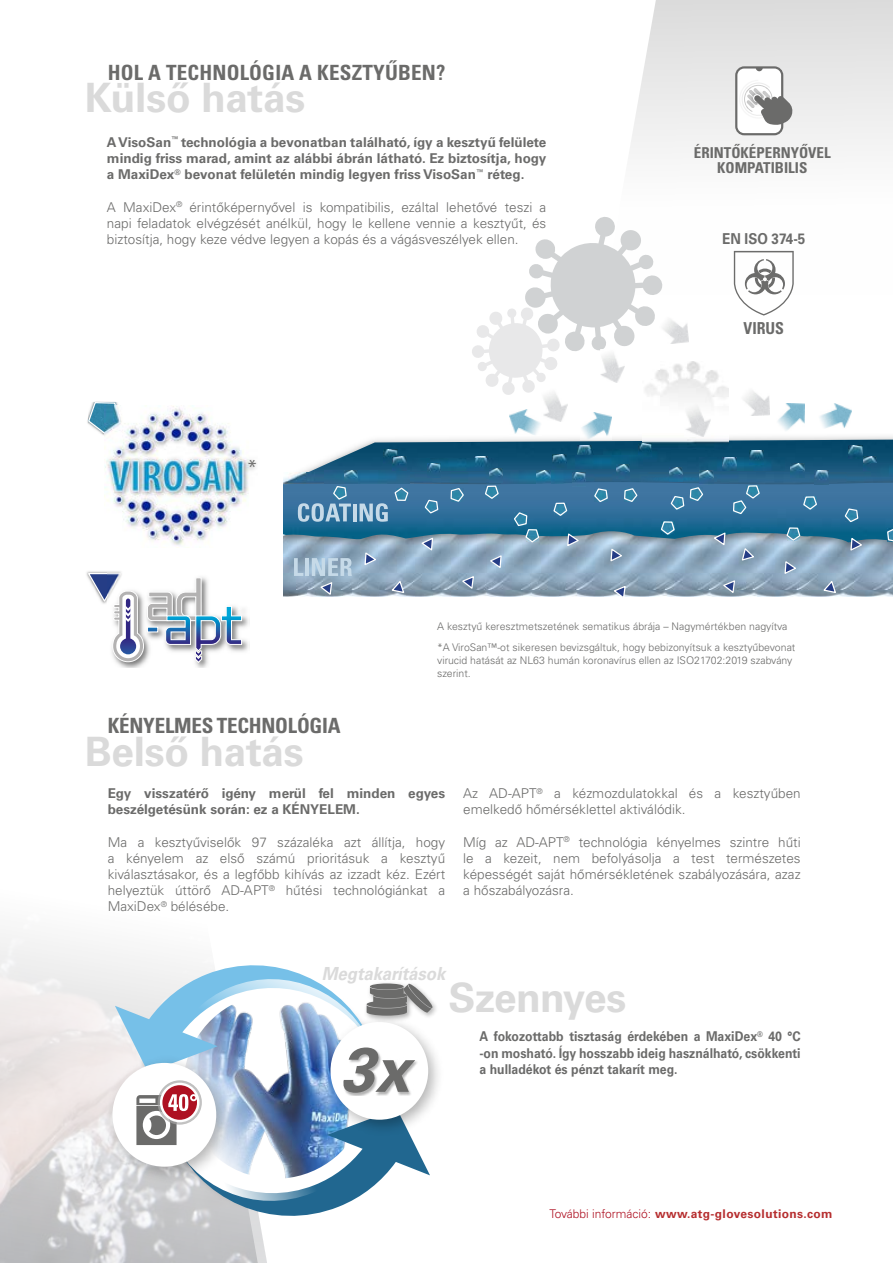
<style>
.page{position:relative;width:893px;height:1263px;background:#fff}
.page>*{position:absolute;margin:0;border:0;box-sizing:border-box;transform-origin:0 0}
.t1{font:italic 700 62.7px "Univers LT Pro 65";color:#6b6b6a}
.t2{font:700 40.5px "Univers LT Pro 65";letter-spacing:-.01em;color:#dadada}
.t3{font:700 condensed 21px "Univers LT Pro";letter-spacing:.01em;color:#6b6b6a}
.t4{font:700 condensed 21px "Univers LT Pro";letter-spacing:-.01em;color:#6b6b6a}
.t5{font:300 21px "Univers LT Pro 45";color:#6b6b6a}
.t6{font:italic 700 18px "Univers LT Pro 65";color:#dadada;scale:.93 1}
.t7{font:700 condensed 16.5px "Univers LT Pro";color:#6b6b6a;scale:.96 1}
.t8{font:700 condensed 15px "Univers LT Pro";color:#6b6b6a}
.t9{font:700 15px "Univers LT Pro 65";color:#6b6b6a;scale:.9 1}
.t10{font:300 13.5px/16.2px "Univers LT Pro 45";color:#6b6b6a;text-align:justify}
.t11{font:700 13.5px/16.2px "Univers LT Pro 65";color:#6b6b6a}
.t12{font:700 13.5px/16.2px "Univers LT Pro 65";color:#6b6b6a;text-align:justify;scale:.91 1}
.t13{font:700 12px "Univers LT Pro 65";letter-spacing:.03em;color:#b62e2f}
.t14{font:300 10.5px/12.6px "Univers LT Pro 45";color:#6b6b6a}
.s1{font-family:"Univers LT Pro 45";font-weight:300;color:#ae1122}
</style>
<div class="page">
<img style="left:0;top:933px;width:115px;height:330px">
<svg style="left:629px;top:0;width:264px;height:285px"></svg>
<img style="left:284px;top:440px;width:609px;height:33px">
<img style="left:283px;top:557px;width:610px;height:40px">
<img style="left:283px;top:573px;width:13px;height:16px">
<img style="left:296px;top:573px;width:597px;height:16px">
<img style="left:283px;top:473px;width:610px;height:84px">
<img style="left:283px;top:482px;width:610px;height:60px">
<svg style="left:593px;top:487px;width:15px;height:16px"></svg>
<svg style="left:623px;top:487px;width:15px;height:16px"></svg>
<svg style="left:450px;top:487px;width:15px;height:16px"></svg>
<svg style="left:394px;top:486px;width:15px;height:16px"></svg>
<svg style="left:660px;top:521px;width:15px;height:15px"></svg>
<svg style="left:732px;top:484px;width:29px;height:31px"></svg>
<svg style="left:670px;top:486px;width:34px;height:24px"></svg>
<svg style="left:786px;top:527px;width:15px;height:15px"></svg>
<svg style="left:802px;top:495px;width:16px;height:16px"></svg>
<img style="left:474px;top:457px;width:14px;height:1px">
<svg style="left:484px;top:485px;width:16px;height:15px"></svg>
<img style="left:849px;top:445px;width:13px;height:14px">
<img style="left:863px;top:457px;width:14px;height:14px">
<img style="left:384px;top:449px;width:13px;height:14px">
<img style="left:578px;top:445px;width:14px;height:11px">
<svg style="left:424px;top:499px;width:15px;height:15px"></svg>
<svg style="left:513px;top:511px;width:27px;height:32px"></svg>
<svg style="left:553px;top:502px;width:15px;height:15px"></svg>
<svg style="left:844px;top:507px;width:15px;height:16px"></svg>
<svg style="left:886px;top:527px;width:7px;height:16px"></svg>
<svg style="left:294px;top:558px;width:9px;height:18px"></svg>
<hr style="left:305px;top:558px;width:4px;height:18px;background:#c6dae8">
<svg style="left:298px;top:485px;width:53px;height:37px;background:#5f90b3"></svg>
<hr style="left:353px;top:504px;width:3px;height:17px;background:#c6dae8">
<svg style="left:360px;top:503px;width:28px;height:19px"></svg>
<svg style="left:566px;top:532px;width:15px;height:16px"></svg>
<svg style="left:612px;top:585px;width:15px;height:12px"></svg>
<svg style="left:712px;top:531px;width:14px;height:16px"></svg>
<svg style="left:610px;top:548px;width:14px;height:15px"></svg>
<svg style="left:721px;top:579px;width:15px;height:16px"></svg>
<svg style="left:741px;top:547px;width:15px;height:15px"></svg>
<svg style="left:312px;top:558px;width:40px;height:38px;background:#9db3c6"></svg>
<svg style="left:420px;top:537px;width:14px;height:15px"></svg>
<svg style="left:364px;top:551px;width:14px;height:16px"></svg>
<svg style="left:390px;top:580px;width:15px;height:14px"></svg>
<svg style="left:460px;top:575px;width:15px;height:15px"></svg>
<svg style="left:488px;top:554px;width:15px;height:16px"></svg>
<svg style="left:784px;top:560px;width:14px;height:15px"></svg>
<svg style="left:850px;top:537px;width:14px;height:15px"></svg>
<svg style="left:822px;top:580px;width:15px;height:14px"></svg>
<svg style="left:892px;top:584px;width:1px;height:13px"></svg>
<svg style="left:472px;top:215px;width:192px;height:180px"></svg>
<img style="left:643px;top:361px;width:86px;height:88px">
<img style="left:580px;top:412px;width:31px;height:27px">
<img style="left:778px;top:404px;width:26px;height:27px">
<img style="left:510px;top:410px;width:31px;height:26px">
<img style="left:820px;top:404px;width:31px;height:24px">
<img style="left:600px;top:350px;width:25px;height:33px">
<img style="left:541px;top:389px;width:26px;height:32px">
<img style="left:685px;top:404px;width:25px;height:32px">
<img style="left:744px;top:391px;width:25px;height:24px">
<img style="left:659px;top:316px;width:30px;height:28px">
<img style="left:116px;top:609px;width:133px;height:58px">
<svg style="left:87px;top:572px;width:155px;height:90px"></svg>
<svg style="left:87px;top:401px;width:31px;height:33px"></svg>
<img style="left:413px;top:458px;width:84px;height:13px">
<img style="left:325px;top:471px;width:84px;height:12px">
<img style="left:700px;top:457px;width:84px;height:13px">
<img style="left:872px;top:464px;width:21px;height:12px">
<img style="left:642px;top:476px;width:74px;height:5px">
<img style="left:501px;top:471px;width:85px;height:12px">
<img style="left:586px;top:449px;width:84px;height:13px">
<img style="left:749px;top:451px;width:14px;height:13px">
<img style="left:344px;top:471px;width:14px;height:13px">
<img style="left:537px;top:470px;width:13px;height:14px">
<img style="left:669px;top:467px;width:14px;height:14px">
<img style="left:638px;top:443px;width:14px;height:14px">
<img style="left:393px;top:457px;width:13px;height:14px">
<img style="left:427px;top:464px;width:14px;height:14px">
<img style="left:723px;top:458px;width:14px;height:13px">
<img style="left:566px;top:456px;width:76px;height:12px">
<img style="left:489px;top:468px;width:14px;height:14px">
<img style="left:699px;top:471px;width:14px;height:14px">
<img style="left:552px;top:455px;width:14px;height:13px">
<img style="left:572px;top:473px;width:14px;height:14px">
<img style="left:616px;top:464px;width:14px;height:14px">
<img style="left:814px;top:471px;width:14px;height:13px">
<img style="left:791px;top:464px;width:14px;height:14px">
<img style="left:105px;top:405px;width:151px;height:140px">
<svg style="left:735px;top:66px;width:57px;height:69px"></svg>
<svg style="left:734px;top:251px;width:60px;height:65px"></svg>
<div style="left:103px;top:1053px;width:131px;height:131px;background:#000;opacity:.3"></div>
<div style="left:322px;top:1013px;width:122px;height:123px;background:#000;opacity:.3"></div>
<div style="left:363px;top:980px;width:76px;height:42px;background:#000;opacity:.32"></div>
<svg style="left:115px;top:952px;width:318px;height:311px"></svg>
<p class="t3" style="left:108px;top:59px;width:339px">HOL A TECHNOLÓGIA A KESZTYŰBEN?</p>
<p class="t2" style="left:85px;top:74px;width:222px">Külső hatás</p>
<p class="t11" style="left:107px;top:134px;width:441px;text-align:justify">A VisoSan<sup>™</sup> technológia a bevonatban található, így a kesztyű felülete mindig friss marad, amint az alábbi ábrán látható. Ez biztosítja, hogy a MaxiDex<sup>®</sup> bevonat felületén mindig legyen friss VisoSan<sup>™</sup> réteg.</p>
<p class="t10" style="left:107px;top:199px;width:441px">A MaxiDex<sup>®</sup> érintőképernyővel is kompatibilis, ezáltal lehetővé teszi a napi feladatok elvégzését anélkül, hogy le kellene vennie a kesztyűt, és biztosítja, hogy keze védve legyen a kopás és a vágásveszélyek ellen.</p>
<p class="t5" style="left:247px;top:455px;width:13px">*</p>
<p class="t8" style="left:694px;top:143px;width:138px">ÉRINTŐKÉPERNYŐVEL</p>
<p class="t8" style="left:717px;top:158px;width:92px">KOMPATIBILIS</p>
<p class="t9" style="left:722px;top:230px;width:94px">EN ISO 374-5</p>
<p class="t7" style="left:743px;top:318px;width:44px">VIRUS</p>
<p class="t14" style="left:437px;top:620px;width:352px">A kesztyű keresztmetszetének sematikus ábrája – Nagymértékben nagyítva</p>
<p class="t4" style="left:108px;top:712px;width:234px">KÉNYELMES TECHNOLÓGIA</p>
<p class="t2" style="left:85px;top:728px;width:220px">Belső hatás</p>
<p class="t14" style="left:437px;top:641px;width:360px">*A ViroSan™-ot sikeresen bevizsgáltuk, hogy bebizonyítsuk a kesztyűbevonat virucid hatását az NL63 humán koronavírus ellen az ISO21702:2019 szabvány szerint.</p>
<p class="t11" style="left:108px;top:785px;width:339px">Egy visszatérő igény merül fel minden egyes beszélgetésünk során: ez a KÉNYELEM.</p>
<p class="t10" style="left:108px;top:834px;width:339px">Ma a kesztyűviselők 97 százaléka azt állítja, hogy a kényelem az első számú prioritásuk a kesztyű kiválasztásakor, és a legfőbb kihívás az izzadt kéz. Ezért helyeztük úttörő AD-APT<sup>®</sup> hűtési technológiánkat a MaxiDex<sup>®</sup> bélésébe.</p>
<p class="t10" style="left:463px;top:785px;width:339px">Az AD-APT<sup>®</sup> a kézmozdulatokkal és a kesztyűben emelkedő hőmérséklettel aktiválódik.</p>
<p class="t10" style="left:463px;top:834px;width:339px">Míg az AD-APT<sup>®</sup> technológia kényelmes szintre hűti le a kezeit, nem befolyásolja a test természetes képességét saját hőmérsékletének szabályozására, azaz a hőszabályozásra.</p>
<p class="t6" style="left:322px;top:963px;width:135px">Megtakarítások</p>
<p class="t2" style="left:448px;top:973px;width:179px">Szennyes</p>
<p class="t1" style="left:340px;top:1032px;width:71px">3x</p>
<p class="t12" style="left:479px;top:1028px;width:355px">A fokozottabb tisztaság érdekében a MaxiDex<sup>®</sup> 40 °C -on mosható. Így hosszabb ideig használható, csökkenti a hulladékot és pénzt takarít meg.</p>
<p class="t13" style="left:549px;top:1207px;width:285px"><span class="s1">További információ:</span> www.atg-glovesolutions.com</p>
</div>
